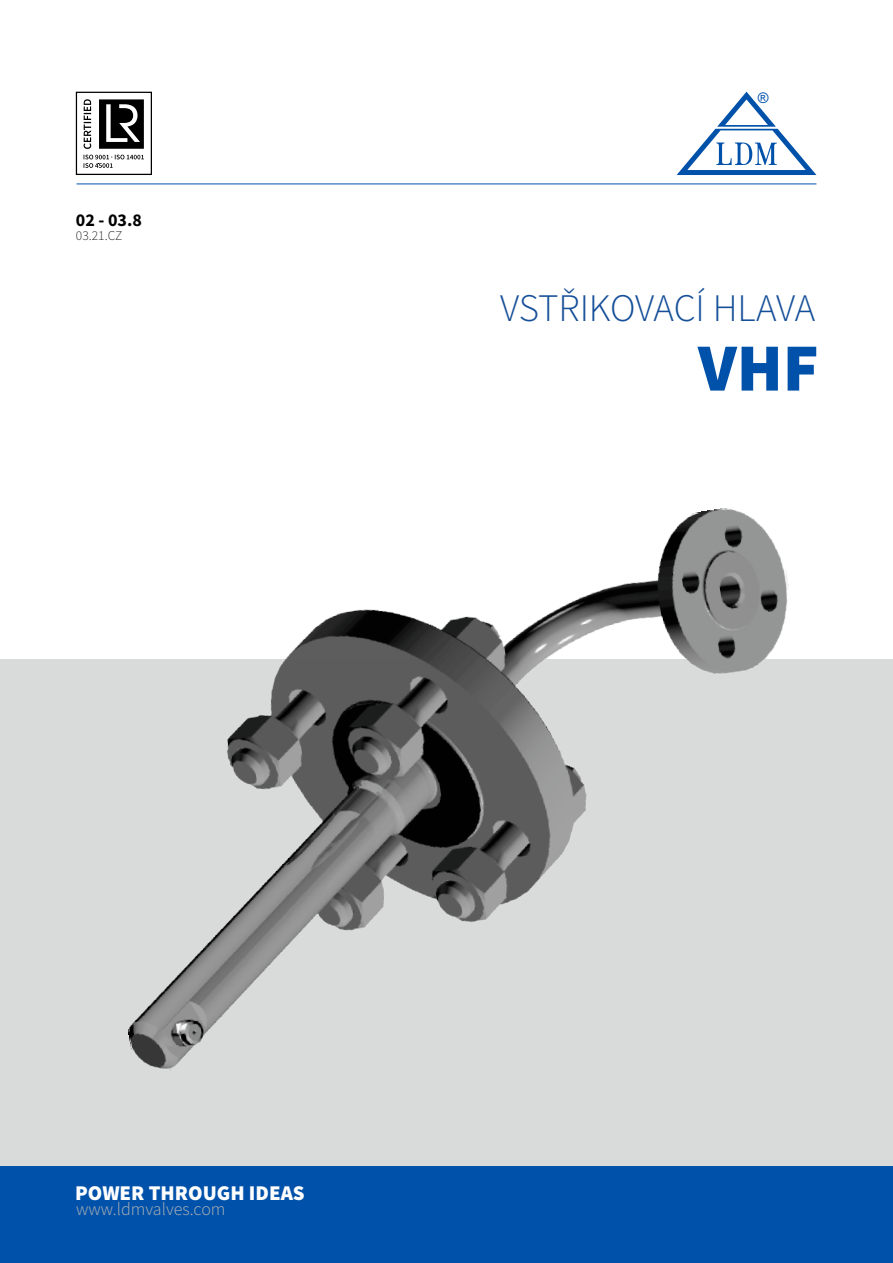
<style>
.page{position:relative;width:893px;height:1263px;background:#fff}
.page>*{position:absolute;margin:0;border:0;box-sizing:border-box;transform-origin:0 0}
.t1{font:900 67.5px "Source Sans Pro";color:#0051aa}
.t2{font:300 39px "Source Sans Pro";letter-spacing:-.01em;color:#154f98}
.t3{font:900 21px "Source Sans Pro";color:#fefefe}
.t4{font:300 18px "Source Sans Pro";color:#b2b3b3}
.t5{font:700 18px "Source Sans Pro";color:#000}
.t6{font:14.7px "Arial";color:#0051aa}
.t7{font:300 13.5px "Source Sans Pro";color:#2b2a29}
</style>
<div class="page">
<div style="left:0;top:659px;width:893px;height:508px;background:#d9dada"></div>
<svg style="left:677px;top:92px;width:139px;height:83px"></svg>
<hr style="left:77px;top:184px;width:739px;height:1px;background:#0051aa">
<div style="left:0;top:1167px;width:893px;height:96px;background:#0051aa"></div>
<svg style="left:76px;top:92px;width:76px;height:83px"></svg>
<img style="left:128px;top:508px;width:661px;height:563px">
<p class="t5" style="left:76px;top:212px;width:68px">02 - 03.8</p>
<p class="t7" style="left:76px;top:230px;width:48px">03.21.CZ</p>
<p class="t6" style="left:758px;top:92px;width:12px">®</p>
<h2 class="t2" style="left:500px;top:292px;width:317px">VSTŘIKOVACÍ HLAVA</h2>
<h1 class="t1" style="left:698px;top:340px;width:122px">VHF</h1>
<p class="t3" style="left:75px;top:1185px;width:231px">POWER THROUGH IDEAS</p>
<p class="t4" style="left:76px;top:1201px;width:151px">www.ldmvalves.com</p>
</div>
